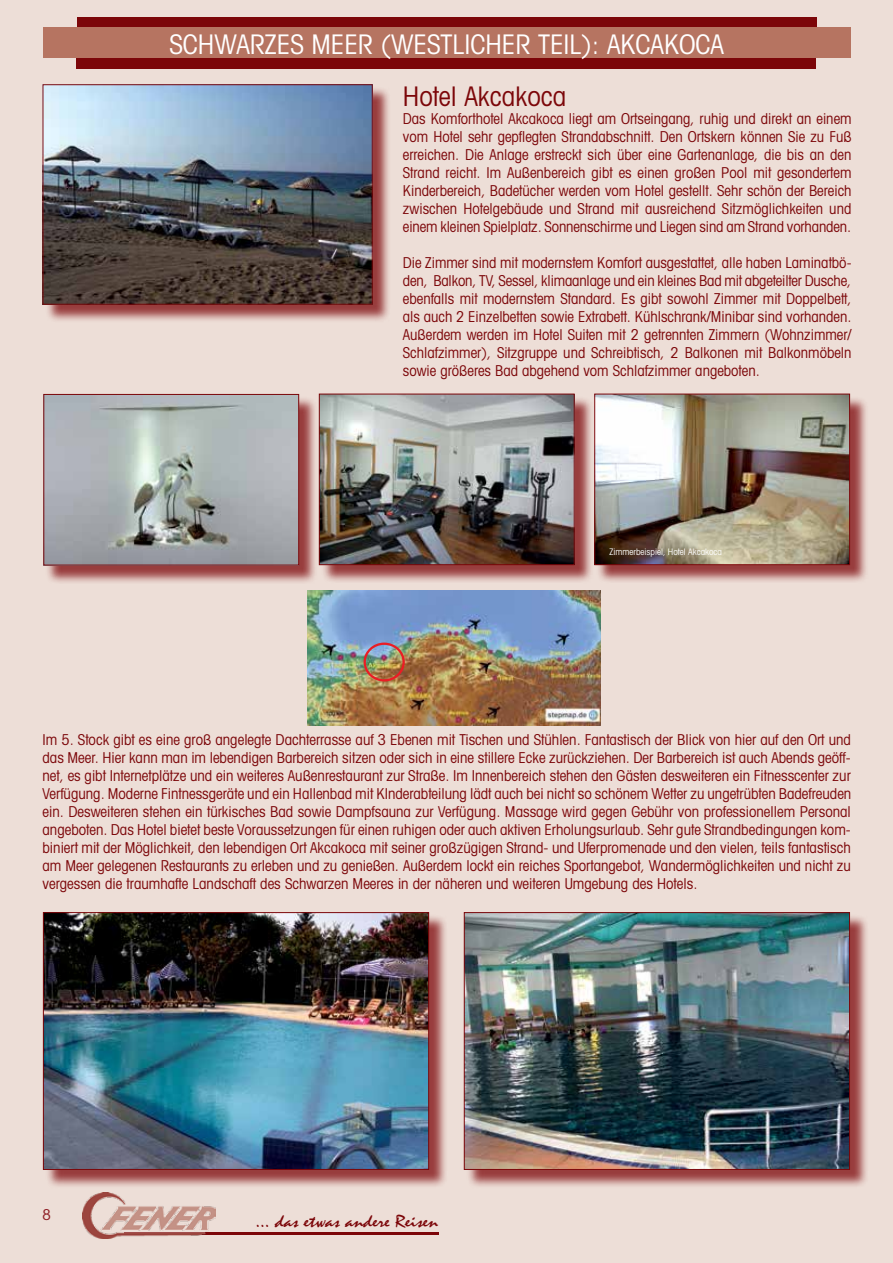
<style>
.page{position:relative;width:893px;height:1263px;background:#edded7}
.page>*{position:absolute;margin:0;border:0;box-sizing:border-box;transform-origin:0 0}
.t1{font:condensed 27px "Avant Garde";color:#fff}
.t2{font:condensed 27px "Avant Garde";color:#7c0609}
.t3{font:18px "Mistral";color:#7c0609;scale:1.19 1}
.t4{font:condensed 15px/18px "Avant Garde";color:#7c0609;text-align:justify}
.t5{font:condensed 15px "Avant Garde";color:#902027}
.t6{font:condensed 9px "Avant Garde";color:#fff}
</style>
<div class="page">
<div style="left:77px;top:17px;width:739px;height:13px;background:#7c0609"></div>
<div style="left:77px;top:56px;width:739px;height:12px;background:#7c0609"></div>
<div style="left:43px;top:28px;width:807px;height:30px;background:#b67461"></div>
<hr style="left:124px;top:1232px;width:315px;height:3px;background:#7c0609">
<img style="left:83px;top:1193px;width:133px;height:45px">
<div style="left:597px;top:396px;width:272px;height:188px;background:#7c0609;opacity:.75"></div>
<img style="left:596px;top:396px;width:252px;height:167px">
<div style="left:594px;top:394px;width:256px;height:171px;border:1px solid #7c0609"></div>
<div style="left:321px;top:396px;width:272px;height:188px;background:#7c0609;opacity:.75"></div>
<img style="left:321px;top:396px;width:252px;height:167px">
<div style="left:319px;top:394px;width:256px;height:171px;border:1px solid #7c0609"></div>
<div style="left:46px;top:396px;width:272px;height:188px;background:#7c0609;opacity:.75"></div>
<img style="left:45px;top:396px;width:252px;height:167px">
<div style="left:43px;top:394px;width:256px;height:171px;border:1px solid #7c0609"></div>
<div style="left:45px;top:87px;width:347px;height:236px;background:#7c0609;opacity:.75"></div>
<img style="left:45px;top:86px;width:326px;height:217px">
<div style="left:43px;top:84px;width:330px;height:221px;border:1px solid #7c0609"></div>
<div style="left:466px;top:914px;width:402px;height:275px;background:#7c0609;opacity:.75"></div>
<img style="left:466px;top:914px;width:382px;height:254px">
<div style="left:464px;top:912px;width:386px;height:258px;border:1px solid #7c0609"></div>
<div style="left:45px;top:914px;width:402px;height:275px;background:#7c0609;opacity:.75"></div>
<img style="left:45px;top:914px;width:382px;height:254px">
<div style="left:43px;top:912px;width:386px;height:258px;border:1px solid #7c0609"></div>
<img style="left:307px;top:590px;width:294px;height:135px">
<div style="left:364px;top:643px;width:41px;height:38px;border:2px solid #ea1d25;border-radius:50%"></div>
<h1 class="t1" style="left:169px;top:27px;width:556px">SCHWARZES MEER (WESTLICHER TEIL): AKCAKOCA</h1>
<h1 class="t2" style="left:403px;top:80px;width:165px">Hotel Akcakoca</h1>
<p class="t4" style="left:403px;top:109px;width:450px">Das Komforthotel Akcakoca liegt am Ortseingang, ruhig und direkt an einem vom Hotel sehr gepflegten Strandabschnitt. Den Ortskern können Sie zu Fuß erreichen. Die Anlage erstreckt sich über eine Gartenanlage, die bis an den Strand reicht. Im Außenbereich gibt es einen großen Pool mit gesondertem Kinderbereich, Badetücher werden vom Hotel gestellt. Sehr schön der Bereich zwischen Hotelgebäude und Strand mit ausreichend Sitzmöglichkeiten und einem kleinen Spielplatz. Sonnenschirme und Liegen sind am Strand vorhanden.</p>
<p class="t4" style="left:403px;top:253px;width:450px">Die Zimmer sind mit modernstem Komfort ausgestattet, alle haben Laminatbö&shy;den, Balkon, TV, Sessel, klimaanlage und ein kleines Bad mit abgeteilter Dusche, ebenfalls mit modernstem Standard. Es gibt sowohl Zimmer mit Doppelbett, als auch 2 Einzelbetten sowie Extrabett. Kühlschrank/Minibar sind vorhanden.<br>Außerdem werden im Hotel Suiten mit 2 getrennten Zimmern (Wohnzimmer/ Schlafzimmer), Sitzgruppe und Schreibtisch, 2 Balkonen mit Balkonmöbeln sowie größeres Bad abgehend vom Schlafzimmer angeboten.</p>
<p class="t6" style="left:609px;top:546px;width:114px">Zimmerbeispiel, Hotel Akcakoca</p>
<p class="t4" style="left:43px;top:731px;width:810px">Im 5. Stock gibt es eine groß angelegte Dachterrasse auf 3 Ebenen mit Tischen und Stühlen. Fantastisch der Blick von hier auf den Ort und das Meer. Hier kann man im lebendigen Barbereich sitzen oder sich in eine stillere Ecke zurückziehen. Der Barbereich ist auch Abends geöff&shy;net, es gibt Internetplätze und ein weiteres Außenrestaurant zur Straße. Im Innenbereich stehen den Gästen desweiteren ein Fitnesscenter zur Verfügung. Moderne Fintnessgeräte und ein Hallenbad mit KInderabteilung lädt auch bei nicht so schönem Wetter zu ungetrübten Badefreuden ein. Desweiteren stehen ein türkisches Bad sowie Dampfsauna zur Verfügung. Massage wird gegen Gebühr von professionellem Personal angeboten. Das Hotel bietet beste Voraussetzungen für einen ruhigen oder auch aktiven Erholungsurlaub. Sehr gute Strandbedingungen kom&shy;biniert mit der Möglichkeit, den lebendigen Ort Akcakoca mit seiner großzügigen Strand- und Uferpromenade und den vielen, teils fantastisch am Meer gelegenen Restaurants zu erleben und zu genießen. Außerdem lockt ein reiches Sportangebot, Wandermöglichkeiten und nicht zu vergessen die traumhafte Landschaft des Schwarzen Meeres in der näheren und weiteren Umgebung des Hotels.</p>
<p class="t5" style="left:43px;top:1206px;width:10px">8</p>
<p class="t3" style="left:256px;top:1210px;width:155px">... das etwas andere Reisen</p>
</div>
